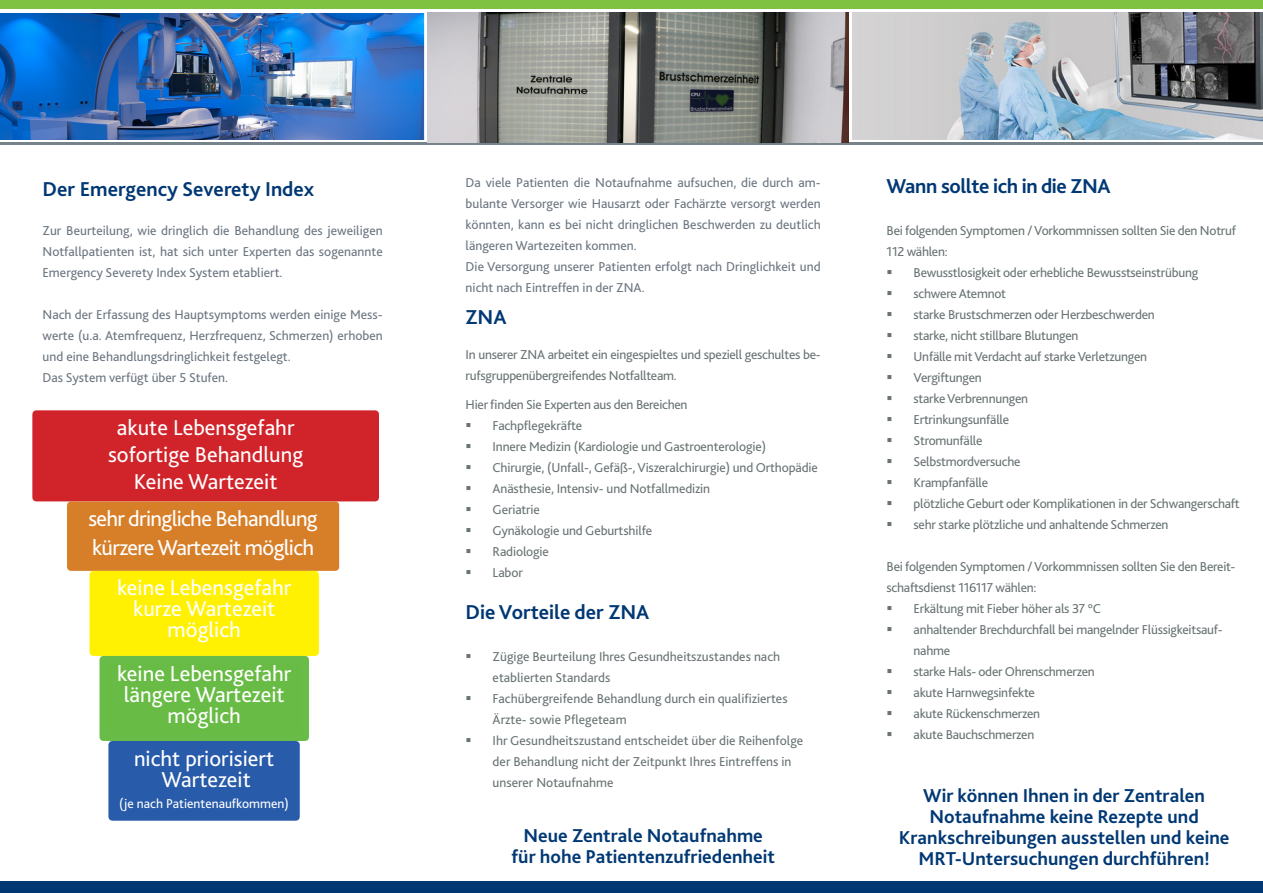
<style>
.page{position:relative;width:1263px;height:893px;background:#fff}
.page>*{position:absolute;margin:0;border:0;box-sizing:border-box;transform-origin:0 0}
.t1{font:22.5px/21px "Bliss 2";color:#fff;text-align:center}
.t2{font:22.5px "Bliss 2";letter-spacing:-.03em;color:#fff}
.t3{font:700 21px "Bliss 2";color:#013874}
.t4{font:700 21px "Bliss 2";letter-spacing:-.02em;color:#013874}
.t5{font:700 19.5px/21px "Bliss 2";color:#013874;text-align:center}
.t6{font:13.5px/21px "Bliss 2";letter-spacing:-.02em;color:#697374}
.t7{font:13.5px/21px "Bliss 2";color:#6b7580;text-align:justify}
.t8{font:13.5px/21px "Bliss 2";color:#697374}
.t9{font:13.5px "Bliss 2";color:#fff}
</style>
<div class="page">
<img style="left:0;top:13px;width:424px;height:127px">
<div style="left:0;top:882px;width:1263px;height:11px;background:#013874"></div>
<div style="left:0;top:0;width:1263px;height:9px;background:#7fc241"></div>
<hr style="left:0;top:142px;width:1263px;height:3px;background:#76848a">
<img style="left:852px;top:12px;width:411px;height:127px">
<div style="left:36px;top:414px;width:339px;height:84px;background:#d1232a"></div>
<div style="left:32px;top:410px;width:347px;height:91px;border:8px solid #d1232a"></div>
<div style="left:71px;top:505px;width:264px;height:62px;background:#d77e29"></div>
<div style="left:67px;top:501px;width:272px;height:70px;border:8px solid #d77e29"></div>
<div style="left:93px;top:575px;width:222px;height:77px;background:#fff101"></div>
<div style="left:90px;top:571px;width:229px;height:85px;border:8px solid #fff101"></div>
<div style="left:103px;top:660px;width:202px;height:77px;background:#68bc45"></div>
<div style="left:100px;top:656px;width:209px;height:85px;border:8px solid #68bc47"></div>
<div style="left:112px;top:745px;width:184px;height:72px;background:#285ba9"></div>
<div style="left:108px;top:741px;width:192px;height:80px;border:8px solid #285ba9"></div>
<img style="left:427px;top:12px;width:422px;height:130px">
<p class="t3" style="left:43px;top:176px;width:273px">Der Emergency Severety Index</p>
<p class="t7" style="left:43px;top:220px;width:342px">Zur Beurteilung, wie dringlich die Behandlung des jeweiligen Notfallpatienten ist, hat sich unter Experten das sogenannte Emergency Severety Index System etabliert.</p>
<p class="t7" style="left:43px;top:304px;width:342px">Nach der Erfassung des Hauptsymptoms werden einige Mess&shy;werte (u.a. Atemfrequenz, Herzfrequenz, Schmerzen) erhoben und eine Behandlungsdringlichkeit festgelegt.</p>
<p class="t7" style="left:43px;top:367px;width:187px">Das System verfügt über 5 Stufen.</p>
<p class="t1" style="left:117px;top:417px;width:179px">akute Lebensgefahr</p>
<p class="t1" style="left:108px;top:444px;width:197px">sofortige Behandlung</p>
<p class="t1" style="left:134px;top:471px;width:145px">Keine Wartezeit</p>
<p class="t2" style="left:88px;top:505px;width:231px">sehr dringliche Behandlung</p>
<p class="t2" style="left:92px;top:533px;width:224px">kürzere Wartezeit möglich</p>
<p class="t1" style="left:117px;top:577px;width:176px">keine Lebensgefahr</p>
<p class="t1" style="left:133px;top:598px;width:144px">kurze Wartezeit möglich</p>
<p class="t1" style="left:117px;top:662px;width:176px">keine Lebensgefahr</p>
<p class="t1" style="left:124px;top:683px;width:162px">längere Wartezeit</p>
<p class="t1" style="left:168px;top:704px;width:75px">möglich</p>
<p class="t1" style="left:134px;top:747px;width:142px">nicht priorisiert<br>Wartezeit</p>
<p class="t9" style="left:119px;top:795px;width:171px">(je nach Patientenaufkommen)</p>
<p class="t7" style="left:466px;top:172px;width:357px">Da viele Patienten die Notaufnahme aufsuchen, die durch am&shy;bulante Versorger wie Hausarzt oder Fachärzte versorgt werden könnten, kann es bei nicht dringlichen Beschwerden zu deutlich längeren Wartezeiten kommen.</p>
<p class="t7" style="left:466px;top:256px;width:357px">Die Versorgung unserer Patienten erfolgt nach Dringlichkeit und nicht nach Eintreffen in der ZNA.</p>
<p class="t3" style="left:466px;top:304px;width:42px">ZNA</p>
<p class="t6" style="left:466px;top:344px;width:357px">In unserer ZNA arbeitet ein eingespieltes und speziell geschultes be&shy;rufsgruppenübergreifendes Notfallteam.</p>
<p class="t6" style="left:466px;top:394px;width:223px">Hier finden Sie Experten aus den Bereichen</p>
<p class="t6" style="left:493px;top:415px;width:91px">Fachpflegekräfte</p>
<p class="t6" style="left:493px;top:436px;width:275px">Innere Medizin (Kardiologie und Gastroenterologie)</p>
<p class="t6" style="left:493px;top:457px;width:327px">Chirurgie, (Unfall-, Gefäß-, Viszeralchirurgie) und Orthopädie</p>
<p class="t6" style="left:493px;top:478px;width:219px">Anästhesie, Intensiv- und Notfallmedizin</p>
<p class="t6" style="left:493px;top:499px;width:49px">Geriatrie</p>
<p class="t6" style="left:493px;top:520px;width:161px">Gynäkologie und Geburtshilfe</p>
<p class="t6" style="left:493px;top:541px;width:58px">Radiologie</p>
<p class="t6" style="left:493px;top:562px;width:32px">Labor</p>
<p class="t3" style="left:466px;top:599px;width:185px">Die Vorteile der ZNA</p>
<p class="t8" style="left:493px;top:646px;width:289px">Zügige Beurteilung Ihres Gesundheitszustandes nach etablierten Standards</p>
<p class="t8" style="left:493px;top:688px;width:296px">Fachübergreifende Behandlung durch ein qualifiziertes<br>Ärzte- sowie Pflegeteam</p>
<p class="t8" style="left:493px;top:730px;width:312px">Ihr Gesundheitszustand entscheidet über die Reihenfolge der Behandlung nicht der Zeitpunkt Ihres Eintreffens in unserer Notaufnahme</p>
<p class="t5" style="left:523px;top:825px;width:241px">Neue Zentrale Notaufnahme</p>
<p class="t5" style="left:511px;top:846px;width:265px">für hohe Patientenzufriedenheit</p>
<p class="t4" style="left:886px;top:172px;width:226px">Wann sollte ich in die ZNA</p>
<p class="t6" style="left:886px;top:220px;width:351px">Bei folgenden Symptomen / Vorkommnissen sollten Sie den Notruf<br>112 wählen:</p>
<p class="t6" style="left:913px;top:262px;width:286px">Bewusstlosigkeit oder erhebliche Bewusstseinstrübung</p>
<p class="t6" style="left:913px;top:283px;width:94px">schwere Atemnot</p>
<p class="t6" style="left:913px;top:304px;width:243px">starke Brustschmerzen oder Herzbeschwerden</p>
<p class="t6" style="left:913px;top:325px;width:166px">starke, nicht stillbare Blutungen</p>
<p class="t6" style="left:913px;top:346px;width:235px">Unfälle mit Verdacht auf starke Verletzungen</p>
<p class="t6" style="left:913px;top:367px;width:70px">Vergiftungen</p>
<p class="t6" style="left:913px;top:388px;width:116px">starke Verbrennungen</p>
<p class="t6" style="left:913px;top:409px;width:97px">Ertrinkungsunfälle</p>
<p class="t6" style="left:913px;top:430px;width:70px">Stromunfälle</p>
<p class="t6" style="left:913px;top:451px;width:108px">Selbstmordversuche</p>
<p class="t6" style="left:913px;top:472px;width:76px">Krampfanfälle</p>
<p class="t6" style="left:913px;top:493px;width:328px">plötzliche Geburt oder Komplikationen in der Schwangerschaft</p>
<p class="t6" style="left:913px;top:514px;width:256px">sehr starke plötzliche und anhaltende Schmerzen</p>
<p class="t6" style="left:886px;top:556px;width:350px">Bei folgenden Symptomen / Vorkommnissen sollten Sie den Bereit&shy;schaftsdienst 116117 wählen:</p>
<p class="t6" style="left:913px;top:598px;width:189px">Erkältung mit Fieber höher als 37 °C</p>
<p class="t6" style="left:913px;top:619px;width:311px">anhaltender Brechdurchfall bei mangelnder Flüssigkeitsauf&shy;nahme</p>
<p class="t6" style="left:913px;top:661px;width:183px">starke Hals- oder Ohrenschmerzen</p>
<p class="t6" style="left:913px;top:682px;width:123px">akute Harnwegsinfekte</p>
<p class="t6" style="left:913px;top:703px;width:128px">akute Rückenschmerzen</p>
<p class="t6" style="left:913px;top:724px;width:122px">akute Bauchschmerzen</p>
<p class="t5" style="left:899px;top:785px;width:332px">Wir können Ihnen in der Zentralen Notaufnahme keine Rezepte und Krankschreibungen ausstellen und keine MRT-Untersuchungen durchführen!</p>
</div>
